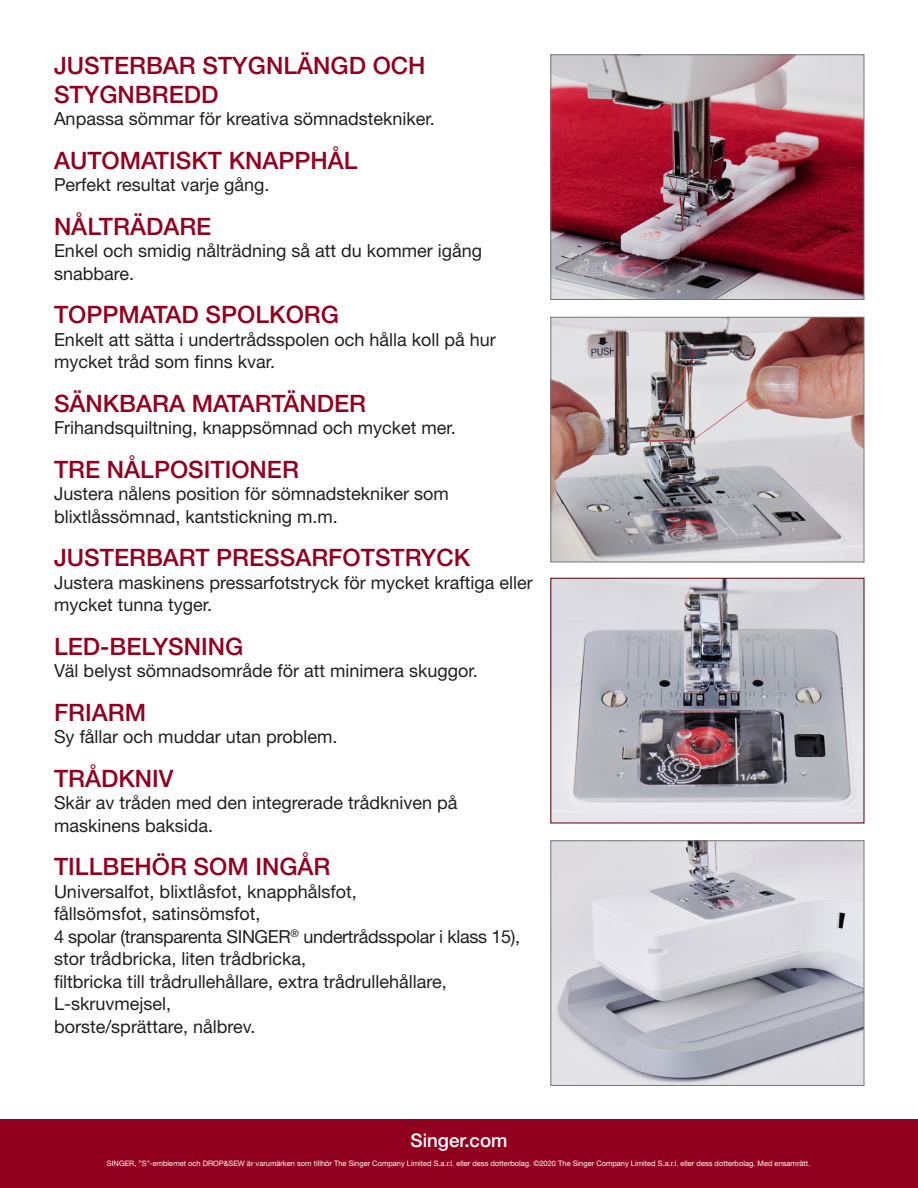
<style>
.page{position:relative;width:918px;height:1188px;background:#fff}
.page>*{position:absolute;margin:0;border:0;box-sizing:border-box;transform-origin:0 0}
.Paragraph_Style_1{font:500 24px/28.5px "Helvetica Neue LT Std";color:#920020}
.Paragraph_Style_1-2{font:500 18.75px "Helvetica Neue LT Std";color:#fff}
.Paragraph_Style_1-3{font:18px/22.5px "Helvetica Neue";color:#231f20}
.Paragraph_Style_1-4{font:18px "Helvetica Neue";letter-spacing:-.02em;color:#231f20}
.Paragraph_Style_1-5{font:7.5px "Helvetica Neue";color:#fff}
</style>
<div class="page">
<div style="left:0;top:1120px;width:918px;height:68px;background:#920020"></div>
<img style="left:552px;top:56px;width:310px;height:242px">
<div style="left:550px;top:54px;width:314px;height:246px;border:1px solid #77777a"></div>
<img style="left:552px;top:319px;width:310px;height:241px">
<div style="left:550px;top:317px;width:314px;height:245px;border:1px solid #77777a"></div>
<img style="left:553px;top:580px;width:309px;height:241px">
<img style="left:552px;top:842px;width:310px;height:242px">
<div style="left:550px;top:840px;width:314px;height:246px;border:1px solid #77777a"></div>
<p class="Paragraph_Style_1" style="left:54px;top:51px;width:373px">JUSTERBAR STYGNLÄNGD OCH<br>STYGNBREDD</p>
<p class="Paragraph_Style_1-3" style="left:54px;top:107px;width:382px">Anpassa sömmar för kreativa sömnadstekniker.</p>
<p class="Paragraph_Style_1" style="left:54px;top:146px;width:305px">AUTOMATISKT KNAPPHÅL</p>
<p class="Paragraph_Style_1-3" style="left:54px;top:173px;width:217px">Perfekt resultat varje gång.</p>
<p class="Paragraph_Style_1" style="left:54px;top:212px;width:159px">NÅLTRÄDARE</p>
<p class="Paragraph_Style_1-3" style="left:54px;top:239px;width:430px">Enkel och smidig nålträdning så att du kommer igång snabbare.</p>
<p class="Paragraph_Style_1" style="left:54px;top:300px;width:287px">TOPPMATAD SPOLKORG</p>
<p class="Paragraph_Style_1-3" style="left:54px;top:328px;width:443px">Enkelt att sätta i undertrådsspolen och hålla koll på hur mycket tråd som finns kvar.</p>
<p class="Paragraph_Style_1" style="left:54px;top:389px;width:314px">SÄNKBARA MATARTÄNDER</p>
<p class="Paragraph_Style_1-3" style="left:54px;top:416px;width:403px">Frihandsquiltning, knappsömnad och mycket mer.</p>
<p class="Paragraph_Style_1" style="left:54px;top:455px;width:246px">TRE NÅLPOSITIONER</p>
<p class="Paragraph_Style_1-3" style="left:54px;top:482px;width:396px">Justera nålens position för sömnadstekniker som blixtlåssömnad, kantstickning m.m.</p>
<p class="Paragraph_Style_1" style="left:54px;top:543px;width:418px">JUSTERBART PRESSARFOTSTRYCK</p>
<p class="Paragraph_Style_1-3" style="left:54px;top:571px;width:480px">Justera maskinens pressarfotstryck för mycket kraftiga eller mycket tunna tyger.</p>
<p class="Paragraph_Style_1" style="left:54px;top:632px;width:191px">LED-BELYSNING</p>
<p class="Paragraph_Style_1-3" style="left:54px;top:659px;width:425px">Väl belyst sömnadsområde för att minimera skuggor.</p>
<p class="Paragraph_Style_1" style="left:54px;top:698px;width:94px">FRIARM</p>
<p class="Paragraph_Style_1-3" style="left:54px;top:725px;width:285px">Sy fållar och muddar utan problem.</p>
<p class="Paragraph_Style_1" style="left:54px;top:764px;width:121px">TRÅDKNIV</p>
<p class="Paragraph_Style_1-3" style="left:54px;top:791px;width:405px">Skär av tråden med den integrerade trådkniven på maskinens baksida.</p>
<p class="Paragraph_Style_1" style="left:54px;top:852px;width:278px">TILLBEHÖR SOM INGÅR</p>
<p class="Paragraph_Style_1-3" style="left:54px;top:880px;width:304px">Universalfot, blixtlåsfot, knapphålsfot,</p>
<p class="Paragraph_Style_1-3" style="left:54px;top:902px;width:208px">fållsömsfot, satinsömsfot,</p>
<p class="Paragraph_Style_1-4" style="left:54px;top:925px;width:468px">4 spolar (transparenta SINGER<sup>®</sup> undertrådsspolar i klass 15),</p>
<p class="Paragraph_Style_1-3" style="left:54px;top:947px;width:254px">stor trådbricka, liten trådbricka,</p>
<p class="Paragraph_Style_1-3" style="left:54px;top:970px;width:394px">filtbricka till trådrullehållare, extra trådrullehållare,<br>L-skruvmejsel,</p>
<p class="Paragraph_Style_1-3" style="left:54px;top:1015px;width:203px">borste/sprättare, nålbrev.</p>
<p class="Paragraph_Style_1-2" style="left:411px;top:1129px;width:98px">Singer.com</p>
<p class="Paragraph_Style_1-5" style="left:107px;top:1159px;width:705px">SINGER, ”S”-emblemet och DROP&amp;SEW är varumärken som tillhör The Singer Company Limited S.a.r.l. eller dess dotterbolag. ©2020 The Singer Company Limited S.a.r.l. eller dess dotterbolag. Med ensamrätt.</p>
</div>
